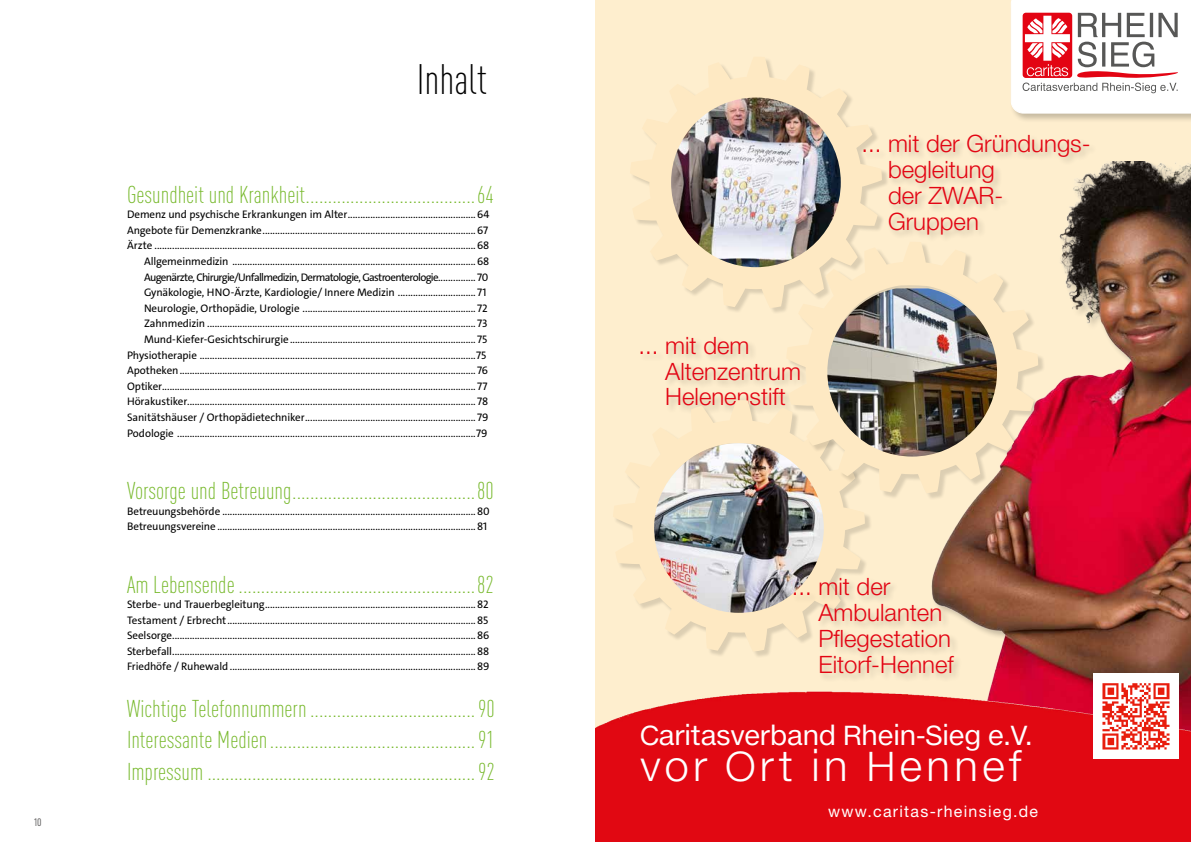
<style>
.page{position:relative;width:1191px;height:842px;background:#fff}
.page>*{position:absolute;margin:0;border:0;box-sizing:border-box;transform-origin:0 0}
.t1{font:300 condensed 42px "DIN Pro";color:#000}
.t2{font:300 40.9px "Helvetica Neuee Text Std";letter-spacing:.06em;color:#fff}
.t3{font:26.9px "Helvetica Neuee Text Std";letter-spacing:-.03em;color:#fff}
.t4{font:300 condensed 24px/31.2px "DIN Pro";color:#76b82a;text-align:justify}
.t5{font:300 23.9px/25.9px "Helvetica Neue LT Pro";color:#e30413}
.t6{font:16px "Helvetica Neue LT Pro";letter-spacing:.08em;color:#fff}
.t7{font:11px/15.6px "The Sans";letter-spacing:-.01em;color:#000;text-align:right}
.t8{font:11px "D DIN Condensed";color:#646363}
</style>
<div class="page">
<div style="left:595px;top:0;width:596px;height:842px;background:#feeece"></div>
<img style="left:933px;top:162px;width:258px;height:517px">
<div style="left:862px;top:133px;width:236px;height:111px;background:#1d1c18;opacity:.25"></div>
<div style="left:640px;top:335px;width:168px;height:80px;background:#1d1c18;opacity:.25"></div>
<img style="left:595px;top:679px;width:596px;height:163px">
<div style="left:1009px;top:0;width:182px;height:123px;background:#1d1c18;opacity:.25"></div>
<svg style="left:1010px;top:0;width:181px;height:114px"></svg>
<div style="left:614px;top:401px;width:258px;height:258px;background:#1d1c18;opacity:.15"></div>
<svg style="left:613px;top:400px;width:252px;height:252px;fill:#fee9c3"></svg>
<div style="left:631px;top:58px;width:258px;height:257px;background:#1d1c18;opacity:.15"></div>
<svg style="left:630px;top:57px;width:252px;height:251px;fill:#fee9c3"></svg>
<div style="left:787px;top:243px;width:258px;height:257px;background:#1d1c18;opacity:.15"></div>
<svg style="left:786px;top:242px;width:252px;height:251px;fill:#fee9c3"></svg>
<div style="left:793px;top:577px;width:170px;height:106px;background:#1d1c18;opacity:.25"></div>
<img style="left:654px;top:443px;width:170px;height:170px;border-radius:85px">
<img style="left:671px;top:98px;width:169px;height:169px;border-radius:85px">
<img style="left:827px;top:288px;width:170px;height:169px">
<img style="left:1093px;top:674px;width:85px;height:84px">
<p class="t8" style="left:34px;top:816px;width:9px">10</p>
<h1 class="t1" style="left:417px;top:49px;width:72px">Inhalt</h1>
<h3 class="t4" style="left:127px;top:177px;width:368px">Gesundheit und Krankheit......................................64</h3>
<p class="t7" style="left:127px;top:207px;width:364px">Demenz und psychische Erkrankungen im Alter...................................................64<br>Angebote für Demenzkranke.....................................................................................67<br>Ärzte ................................................................................................................................68<br>Allgemeinmedizin .................................................................................................68<br>Augenärzte, Chirurgie/Unfallmedizin, Dermatologie, Gastroenterologie............... 70<br>Gynäkologie, HNO-Ärzte, Kardiologie/ Innere Medizin ............................... 71<br>Neurologie, Orthopädie, Urologie ..................................................................... 72<br>Zahnmedizin ........................................................................................................... 73<br>Mund-Kiefer-Gesichtschirurgie.......................................................................... 75<br>Physiotherapie ..............................................................................................................75<br>Apotheken...................................................................................................................... 76<br>Optiker............................................................................................................................. 77<br>Hörakustiker................................................................................................................... 78<br>Sanitätshäuser / Orthopädietechniker.................................................................... 79<br>Podologie .......................................................................................................................79</p>
<h3 class="t4" style="left:127px;top:473px;width:368px">Vorsorge und Betreuung.........................................80</h3>
<p class="t7" style="left:127px;top:503px;width:364px;text-align:left">Betreuungsbehörde .....................................................................................................80<br>Betreuungsvereine .......................................................................................................81</p>
<h3 class="t4" style="left:127px;top:567px;width:368px">Am Lebensende .....................................................82</h3>
<p class="t7" style="left:127px;top:597px;width:364px;text-align:justify">Sterbe- und Trauerbegleitung....................................................................................82<br>Testament / Erbrecht...................................................................................................85<br>Seelsorge.........................................................................................................................86<br>Sterbefall.........................................................................................................................88<br>Friedhöfe / Ruhewald ..................................................................................................89</p>
<h3 class="t4" style="left:127px;top:692px;width:369px">Wichtige Telefonnummern.....................................90<br>Interessante Medien..............................................91<br>Impressum ............................................................92</h3>
<h3 class="t5" style="left:665px;top:332px;width:137px;text-indent:-27px">... mit dem<br>Altenzentrum<br>Helenenstift</h3>
<h3 class="t5" style="left:888px;top:130px;width:204px;text-indent:-27px">... mit der Gründungs&shy;begleitung<br>der ZWAR-<br>Gruppen</h3>
<h3 class="t5" style="left:818px;top:573px;width:137px;text-indent:-27px">... mit der<br>Ambulanten<br>Pflegestation<br>Eitorf-Hennef</h3>
<h3 class="t3" style="left:640px;top:718px;width:394px">Caritasverband Rhein-Sieg e.V.</h3>
<h2 class="t2" style="left:640px;top:740px;width:384px">vor Ort in Hennef</h2>
<h3 class="t6" style="left:828px;top:801px;width:211px">www.caritas-rheinsieg.de</h3>
</div>
